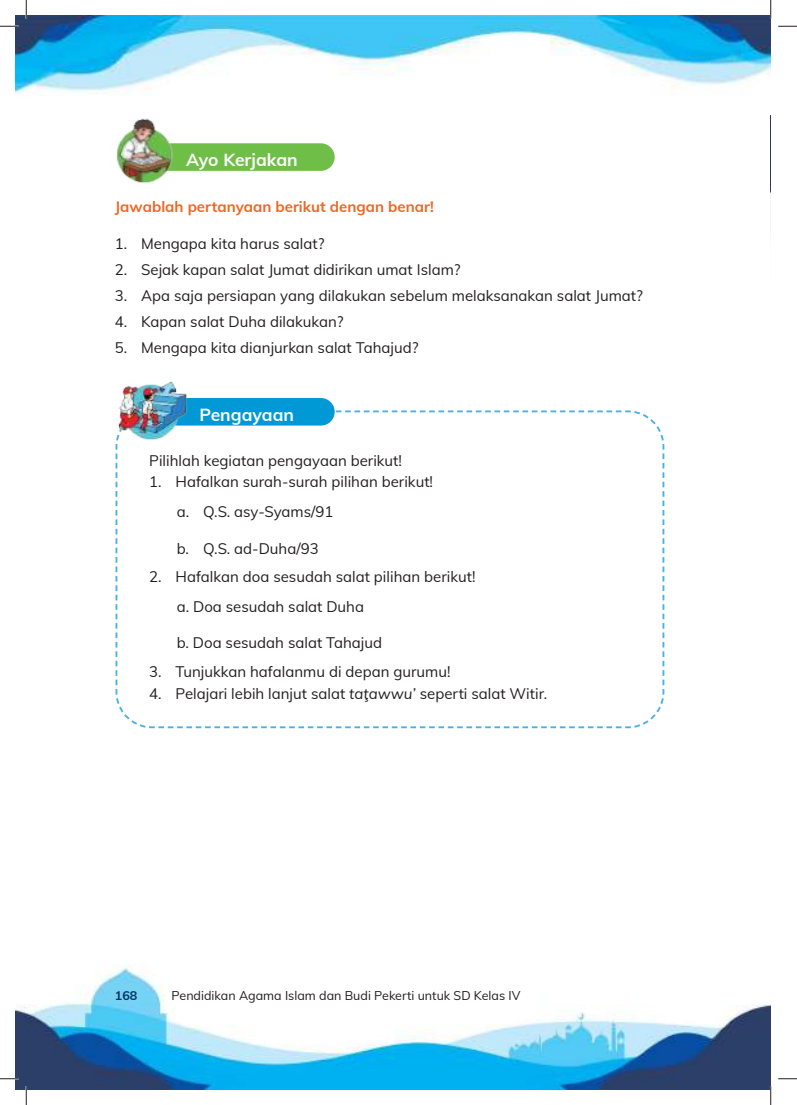
<style>
.page{position:relative;width:797px;height:1105px;background:#fff}
.page>*{position:absolute;margin:0;border:0;box-sizing:border-box;transform-origin:0 0}
.t1{font:700 17.5px "Mulish";color:#fff}
.t2{font:15px/29.6px "Mulish";color:#231f20}
.t3{font:700 15px "Mulish";color:#f26522}
.t4{font:12.5px "Mulish";color:#231f20}
.t5{font:700 12.5px "Mulish";color:#013668}
.s1{font-style:italic}
</style>
<div class="page">
<img style="left:16px;top:967px;width:754px;height:122px">
<img style="left:770px;top:19px;width:1px;height:177px">
<img style="left:16px;top:16px;width:754px;height:80px">
<div style="left:138px;top:143px;width:197px;height:28px;background:#6ebe47;border-radius:14px"></div>
<img style="left:116px;top:118px;width:66px;height:65px">
<svg style="left:115px;top:410px;width:550px;height:319px"></svg>
<div style="left:137px;top:398px;width:198px;height:28px;background:#0098d5;border-radius:14px"></div>
<img style="left:115px;top:381px;width:73px;height:61px">
<svg style="left:0;top:25px;width:19px;height:2px"></svg>
<svg style="left:778px;top:25px;width:19px;height:2px"></svg>
<svg style="left:0;top:1078px;width:19px;height:1px"></svg>
<svg style="left:778px;top:1078px;width:19px;height:1px"></svg>
<svg style="left:25px;top:0;width:2px;height:19px"></svg>
<svg style="left:25px;top:1086px;width:2px;height:19px"></svg>
<svg style="left:770px;top:0;width:1px;height:19px"></svg>
<svg style="left:770px;top:1086px;width:1px;height:19px"></svg>
<p class="t1" style="left:186px;top:153px;width:113px">Ayo Kerjakan</p>
<p class="t3" style="left:115px;top:201px;width:320px">Jawablah pertanyaan berikut dengan benar!</p>
<p class="t2" style="left:115px;top:230px;width:211px">1. Mengapa kita harus salat?</p>
<p class="t2" style="left:115px;top:256px;width:347px">2. Sejak kapan salat Jumat didirikan umat Islam?</p>
<p class="t2" style="left:115px;top:282px;width:529px">3. Apa saja persiapan yang dilakukan sebelum melaksanakan salat Jumat?</p>
<p class="t2" style="left:115px;top:308px;width:230px">4. Kapan salat Duha dilakukan?</p>
<p class="t2" style="left:115px;top:334px;width:305px">5. Mengapa kita dianjurkan salat Tahajud?</p>
<p class="t1" style="left:199px;top:408px;width:96px">Pengayaan</p>
<p class="t2" style="left:149px;top:447px;width:254px">Pilihlah kegiatan pengayaan berikut!</p>
<p class="t2" style="left:177px;top:468px;width:258px;text-indent:-27px">1. Hafalkan surah-surah pilihan berikut! a. Q.S. asy-Syams/91</p>
<p class="t2" style="left:177px;top:535px;width:143px">b. Q.S. ad-Duha/93</p>
<p class="t2" style="left:177px;top:563px;width:300px;text-indent:-27px">2. Hafalkan doa sesudah salat pilihan berikut! a. Doa sesudah salat Duha</p>
<p class="t2" style="left:177px;top:630px;width:207px">b. Doa sesudah salat Tahajud</p>
<p class="t2" style="left:149px;top:658px;width:303px">3. Tunjukkan hafalanmu di depan gurumu!</p>
<p class="t2" style="left:149px;top:680px;width:399px">4. Pelajari lebih lanjut salat <span class="s1">taţawwu’</span> seperti salat Witir.</p>
<p class="t5" style="left:115px;top:991px;width:24px">168</p>
<p class="t4" style="left:172px;top:991px;width:350px">Pendidikan Agama Islam dan Budi Pekerti untuk SD Kelas IV</p>
</div>
